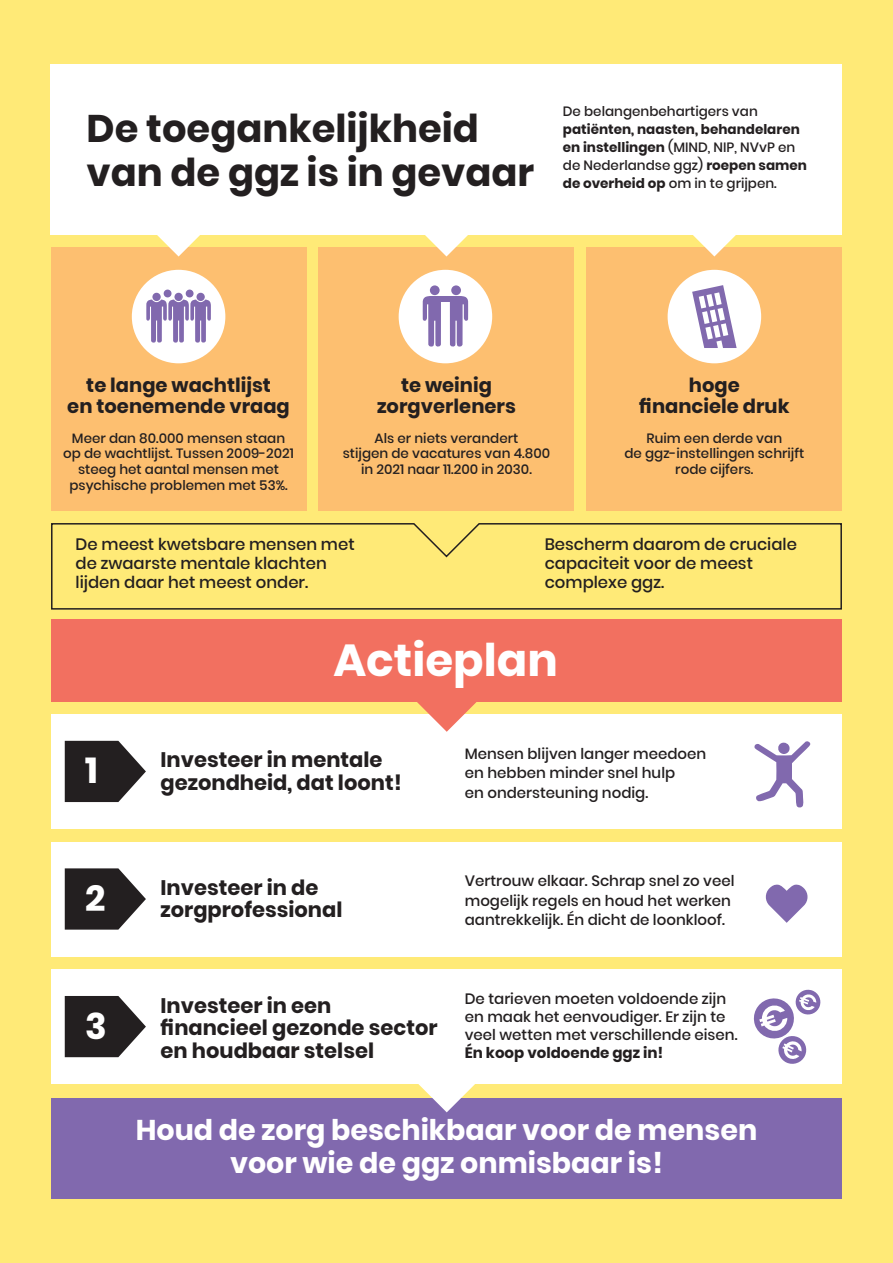
<style>
.page{position:relative;width:893px;height:1263px;background:#ffea77}
.page>*{position:absolute;margin:0;border:0;box-sizing:border-box;transform-origin:0 0}
.t1{font:700 45px "Poppins";color:#fff}
.t2{font:700 38.4px/43.5px "Poppins";color:#231f20}
.t3{font:700 36px "Poppins";color:#fff}
.t4{font:700 28.5px/33px "Poppins";color:#fff;text-align:center}
.t5{font:700 21px/22.5px "Poppins";color:#231f20}
.t6{font:700 19.5px/21px "Poppins";color:#231f20;text-align:center}
.t7{font:500 16.5px/19.2px "Poppins";color:#231f20}
.t8{font:500 15px/19.5px "Poppins";color:#231f20}
.t9{font:700 15px "Poppins";color:#231f20}
.t10{font:500 13.5px/15.8px "Poppins";color:#231f20;text-align:center}
.t11{font:700 13.5px/18px "Poppins";color:#231f20}
.s1{font-weight:500}
</style>
<div class="page">
<div style="left:50px;top:64px;width:792px;height:171px;background:#fff"></div>
<div style="left:51px;top:714px;width:791px;height:115px;background:#fff"></div>
<div style="left:51px;top:842px;width:791px;height:115px;background:#fff"></div>
<div style="left:51px;top:969px;width:791px;height:115px;background:#fff"></div>
<div style="left:51px;top:1098px;width:791px;height:100px;background:#8169ae"></div>
<div style="left:51px;top:247px;width:255px;height:264px;background:#fdbf70"></div>
<div style="left:319px;top:247px;width:255px;height:264px;background:#fdbf70"></div>
<div style="left:587px;top:247px;width:255px;height:264px;background:#fdbf70"></div>
<div style="left:132px;top:270px;width:93px;height:93px;background:#fff;border-radius:50%"></div>
<div style="left:152px;top:293px;width:9px;height:8px;background:#8169ae;border-radius:50%"></div>
<div style="left:196px;top:293px;width:9px;height:8px;background:#8169ae;border-radius:50%"></div>
<div style="left:164px;top:290px;width:8px;height:7px;background:#8169ae;border-radius:50%"></div>
<div style="left:186px;top:290px;width:8px;height:7px;background:#8169ae;border-radius:50%"></div>
<svg style="left:146px;top:300px;width:65px;height:43px"></svg>
<div style="left:174px;top:293px;width:9px;height:8px;background:#8169ae;border-radius:50%"></div>
<div style="left:399px;top:270px;width:93px;height:93px;background:#fff;border-radius:50%"></div>
<svg style="left:423px;top:285px;width:45px;height:62px"></svg>
<div style="left:668px;top:270px;width:93px;height:93px;background:#fff;border-radius:50%"></div>
<svg style="left:692px;top:285px;width:45px;height:63px"></svg>
<svg style="left:65px;top:741px;width:81px;height:61px"></svg>
<svg style="left:65px;top:868px;width:81px;height:62px"></svg>
<svg style="left:65px;top:996px;width:81px;height:61px"></svg>
<svg style="left:157px;top:235px;width:43px;height:21px"></svg>
<svg style="left:425px;top:235px;width:43px;height:21px"></svg>
<svg style="left:693px;top:235px;width:43px;height:21px"></svg>
<svg style="left:51px;top:523px;width:791px;height:87px"></svg>
<div style="left:51px;top:619px;width:791px;height:83px;background:#f27060"></div>
<svg style="left:417px;top:702px;width:60px;height:30px"></svg>
<svg style="left:754px;top:741px;width:57px;height:67px"></svg>
<svg style="left:765px;top:884px;width:43px;height:39px"></svg>
<svg style="left:753px;top:989px;width:68px;height:75px"></svg>
<svg style="left:418px;top:1084px;width:57px;height:28px"></svg>
<h2 class="t2" style="left:87px;top:110px;width:449px">De toegankelijkheid van de ggz is in gevaar</h2>
<p class="t10" style="left:563px;top:103px;width:196px">De belangenbehartigers van</p>
<p class="t11" style="left:563px;top:121px;width:246px">patiënten, naasten, behandelaren en instellingen <span class="s1">(MIND, NIP, NVvP en de Nederlandse ggz)</span> roepen samen de overheid op <span class="s1">om in te grijpen.</span></p>
<h3 class="t6" style="left:67px;top:376px;width:224px">te lange wachtlijst<br>en toenemende vraag</h3>
<h3 class="t6" style="left:639px;top:376px;width:152px">hoge financiele druk</h3>
<p class="t10" style="left:63px;top:430px;width:232px">Meer dan 80.000 mensen staan op de wachtlijst. Tussen 2009-2021 steeg het aantal mensen met psychische problemen met 53%.</p>
<h3 class="t6" style="left:377px;top:376px;width:140px">te weinig zorgverleners</h3>
<p class="t10" style="left:343px;top:430px;width:209px">Als er niets verandert<br>stijgen de vacatures van 4.800 in 2021 naar 11.200 in 2030.</p>
<p class="t10" style="left:624px;top:430px;width:181px">Ruim een derde van<br>de ggz-instellingen schrijft rode cijfers.</p>
<p class="t7" style="left:76px;top:534px;width:281px">De meest kwetsbare mensen met de zwaarste mentale klachten lijden daar het meest onder.</p>
<p class="t7" style="left:545px;top:534px;width:254px">Bescherm daarom de cruciale capaciteit voor de meest complexe ggz.</p>
<h3 class="t3" style="left:85px;top:753px;width:14px">1</h3>
<h3 class="t3" style="left:85px;top:881px;width:22px">2</h3>
<h3 class="t3" style="left:85px;top:1009px;width:23px">3</h3>
<h1 class="t1" style="left:333px;top:639px;width:226px">Actieplan</h1>
<h3 class="t5" style="left:161px;top:750px;width:243px">Investeer in mentale gezondheid, dat loont!</h3>
<p class="t8" style="left:465px;top:743px;width:243px">Mensen blijven langer meedoen en hebben minder snel hulp<br>en ondersteuning nodig.</p>
<h3 class="t5" style="left:161px;top:877px;width:183px">Investeer in de zorgprofessional</h3>
<h3 class="t5" style="left:161px;top:995px;width:279px">Investeer in een financieel gezonde sector en houdbaar stelsel</h3>
<p class="t8" style="left:465px;top:871px;width:271px">Vertrouw elkaar. Schrap snel zo veel mogelijk regels en houd het werken aantrekkelijk. Én dicht de loonkloof.</p>
<p class="t8" style="left:465px;top:989px;width:274px;line-height:18px">De tarieven moeten voldoende zijn en maak het eenvoudiger. Er zijn te veel wetten met verschillende eisen.</p>
<p class="t9" style="left:465px;top:1045px;width:200px">Én koop voldoende ggz in!</p>
<h3 class="t4" style="left:136px;top:1114px;width:623px">Houd de zorg beschikbaar voor de mensen voor wie de ggz onmisbaar is!</h3>
</div>
